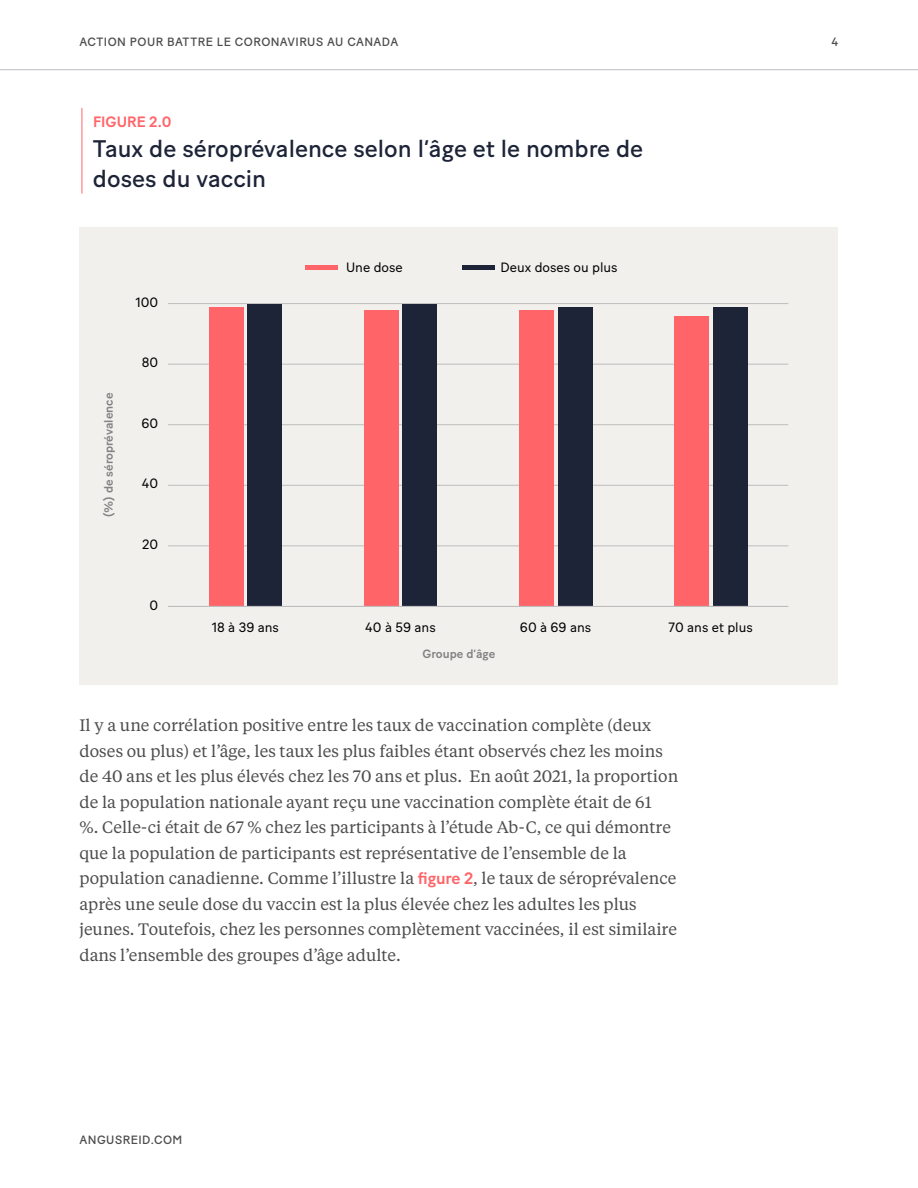
<style>
.page{position:relative;width:918px;height:1188px;background:#fff}
.page>*{position:absolute;margin:0;border:0;box-sizing:border-box;transform-origin:0 0}
.t1{font:24px/30px "Baton Turbo";color:#1d2438}
.t2{font:16.5px/25.5px "Tiempos Text";color:#4d4d4f}
.t3{font:500 15px "Baton Turbo";color:#ff6468}
.t4{font:13.5px "Baton Turbo";color:#000}
.t5{font:12px "Baton Turbo";letter-spacing:.04em;color:#4d4d4f}
.t6{font:500 12px "Baton Turbo";color:#828282}
.s1{font-family:"Baton Turbo";font-weight:500;color:#ff6468}
</style>
<div class="page">
<hr style="left:0;top:69px;width:918px;height:1px;background:#bbbdc3">
<hr style="left:82px;top:108px;width:1px;height:86px;background:#ff6468">
<div style="left:80px;top:227px;width:758px;height:458px;background:#f1f0ed"></div>
<hr style="left:168px;top:545px;width:620px;height:1px;background:#bdbdbd">
<hr style="left:168px;top:485px;width:620px;height:1px;background:#bdbdbd">
<hr style="left:168px;top:424px;width:620px;height:1px;background:#bdbdbd">
<hr style="left:168px;top:364px;width:620px;height:1px;background:#bdbdbd">
<hr style="left:168px;top:303px;width:620px;height:1px;background:#bdbdbd">
<div style="left:247px;top:304px;width:35px;height:302px;background:#1d2438"></div>
<div style="left:402px;top:304px;width:35px;height:302px;background:#1d2438"></div>
<div style="left:558px;top:307px;width:34px;height:299px;background:#1d2438"></div>
<div style="left:713px;top:307px;width:35px;height:299px;background:#1d2438"></div>
<div style="left:209px;top:307px;width:35px;height:299px;background:#ff6468"></div>
<div style="left:364px;top:310px;width:35px;height:296px;background:#ff6468"></div>
<div style="left:519px;top:310px;width:35px;height:296px;background:#ff6468"></div>
<div style="left:674px;top:316px;width:35px;height:290px;background:#ff6468"></div>
<hr style="left:168px;top:606px;width:620px;height:1px;background:#bdbdbd">
<div style="left:306px;top:265px;width:32px;height:5px;background:#ff6468"></div>
<div style="left:462px;top:265px;width:33px;height:5px;background:#1d2438"></div>
<p class="t5" style="left:80px;top:33px;width:320px">ACTION POUR BATTRE LE CORONAVIRUS AU CANADA</p>
<p class="t5" style="left:832px;top:33px;width:8px">4</p>
<p class="t3" style="left:93px;top:111px;width:80px">FIGURE 2.0</p>
<h1 class="t1" style="left:93px;top:132px;width:552px">Taux de séroprévalence selon l’âge et le nombre de doses du vaccin</h1>
<p class="t6" style="left:100px;top:517px;width:126px;rotate:-90deg">(%) de séroprévalence</p>
<p class="t4" style="left:135px;top:292px;width:24px">100</p>
<p class="t4" style="left:142px;top:352px;width:18px">80</p>
<p class="t4" style="left:141px;top:413px;width:18px">60</p>
<p class="t4" style="left:142px;top:473px;width:18px">40</p>
<p class="t4" style="left:142px;top:534px;width:18px">20</p>
<p class="t4" style="left:149px;top:595px;width:10px">0</p>
<p class="t4" style="left:346px;top:257px;width:58px">Une dose</p>
<p class="t4" style="left:500px;top:257px;width:119px">Deux doses ou plus</p>
<p class="t4" style="left:212px;top:617px;width:69px">18 à 39 ans</p>
<p class="t4" style="left:365px;top:617px;width:72px">40 à 59 ans</p>
<p class="t4" style="left:520px;top:617px;width:73px">60 à 69 ans</p>
<p class="t4" style="left:669px;top:617px;width:86px">70 ans et plus</p>
<p class="t6" style="left:423px;top:645px;width:74px">Groupe d’âge</p>
<p class="t2" style="left:80px;top:712px;width:600px">Il y a une corrélation positive entre les taux de vaccination complète (deux doses ou plus) et l’âge, les taux les plus faibles étant observés chez les moins de 40 ans et les plus élevés chez les 70 ans et plus. En août 2021, la proportion de la population nationale ayant reçu une vaccination complète était de 61<br>%. Celle-ci était de 67 % chez les participants à l’étude Ab-C, ce qui démontre que la population de participants est représentative de l’ensemble de la population canadienne. Comme l’illustre la <span class="s1">figure 2</span>, le taux de séroprévalence après une seule dose du vaccin est la plus élevée chez les adultes les plus jeunes. Toutefois, chez les personnes complètement vaccinées, il est similaire dans l’ensemble des groupes d’âge adulte.</p>
<p class="t5" style="left:80px;top:1130px;width:104px">ANGUSREID.COM</p>
</div>
